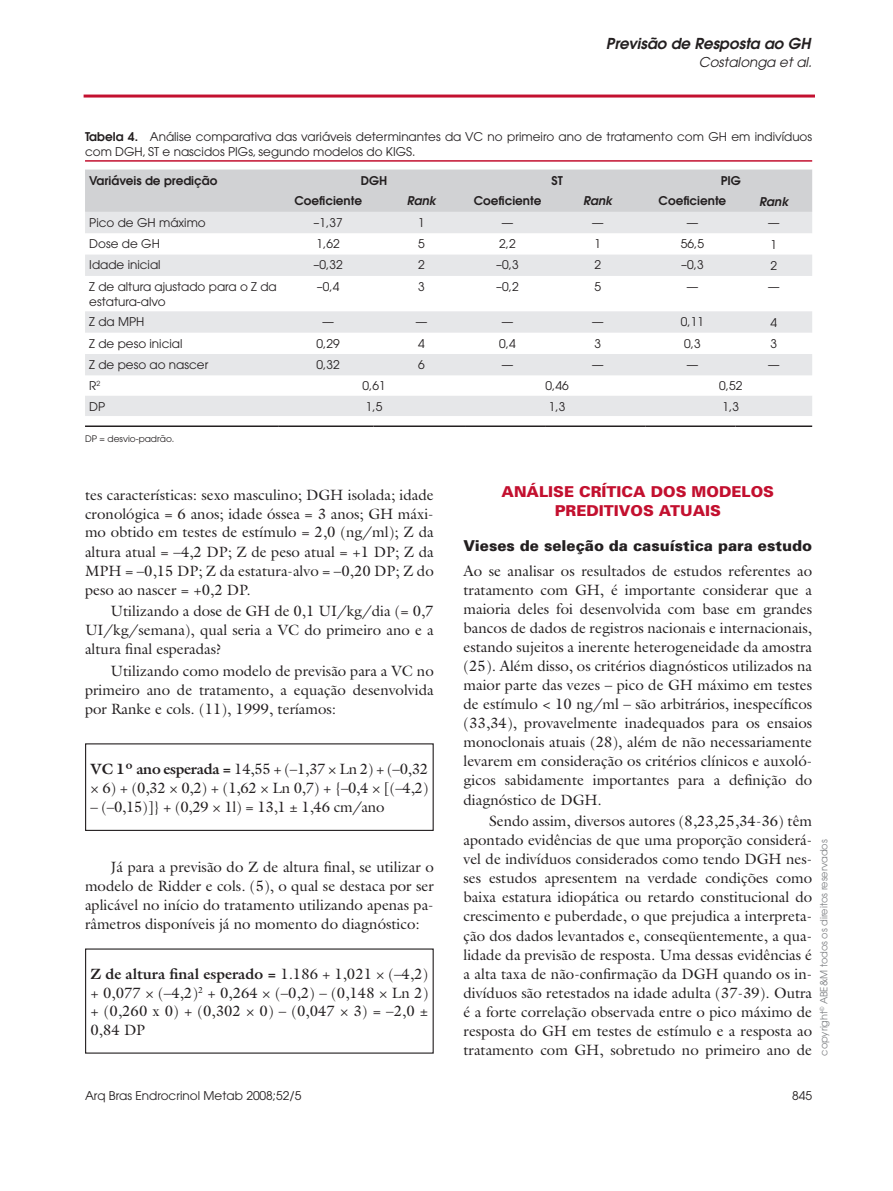
<style>
.page{position:relative;width:893px;height:1191px;background:#fff}
.page>*{position:absolute;margin:0;border:0;box-sizing:border-box;transform-origin:0 0}
.t1{font:15px/19px "Galliard";color:#231f20;text-align:justify}
.t2{font:15px/18.8px "Galliard";letter-spacing:-.02em;color:#231f20}
.t3{font:900 15px "Univers";color:#c3102f}
.t4{font:900 15px "Univers";color:#231f20}
.t5{font:italic 600 15px "Avant Garde";color:#231f20}
.t6{font:italic 13.5px "Avant Garde";color:#231f20}
.t7{font:12px/14.4px "Avant Garde";color:#231f20}
.t8{font:600 12px "Avant Garde";color:#231f20}
.t9{font:italic 600 12px "Avant Garde";color:#231f20}
.t10{font:9.9px "Avant Garde";letter-spacing:-.01em;color:#808285}
.t11{font:9px "Avant Garde";color:#231f20}
.s1{font-weight:600}
.s2{font-weight:700}
</style>
<div class="page">
<hr style="left:84px;top:95px;width:731px;height:3px;background:#c3102f">
<div style="left:85px;top:743px;width:349px;height:88px;border:1px solid #231f20"></div>
<hr style="left:85px;top:160px;width:727px;height:2px;background:#c3102f">
<div style="left:85px;top:169px;width:727px;height:43px;background:#d1d2d4"></div>
<svg style="left:85px;top:212px;width:727px;height:204px;fill:#e7e8ea"></svg>
<hr style="left:85px;top:425px;width:194px;height:2px;background:#231f20">
<hr style="left:279px;top:425px;width:94px;height:2px;background:#231f20">
<hr style="left:373px;top:425px;width:92px;height:2px;background:#231f20">
<hr style="left:465px;top:425px;width:81px;height:2px;background:#231f20">
<hr style="left:546px;top:425px;width:99px;height:2px;background:#231f20">
<hr style="left:645px;top:425px;width:90px;height:2px;background:#231f20">
<hr style="left:735px;top:425px;width:77px;height:2px;background:#231f20">
<p class="t5" style="left:606px;top:34px;width:206px">Previsão de Resposta ao GH</p>
<p class="t6" style="left:699px;top:54px;width:115px">Costalonga et al.</p>
<p class="t7" style="left:85px;top:130px;width:729px"><span class="s1">Tabela 4.</span> Análise comparativa das variáveis determinantes da VC no primeiro ano de tratamento com GH em indivíduos com DGH, ST e nascidos PIGs, segundo modelos do KIGS.</p>
<p class="t8" style="left:89px;top:172px;width:130px">Variáveis de predição</p>
<p class="t8" style="left:361px;top:172px;width:28px">DGH</p>
<p class="t8" style="left:552px;top:172px;width:13px">ST</p>
<p class="t8" style="left:721px;top:172px;width:22px">PIG</p>
<p class="t8" style="left:294px;top:193px;width:69px">Coeficiente</p>
<p class="t9" style="left:407px;top:193px;width:31px">Rank</p>
<p class="t8" style="left:474px;top:193px;width:69px">Coeficiente</p>
<p class="t9" style="left:583px;top:193px;width:31px">Rank</p>
<p class="t8" style="left:659px;top:193px;width:69px">Coeficiente</p>
<p class="t9" style="left:759px;top:194px;width:31px">Rank</p>
<p class="t7" style="left:89px;top:215px;width:118px">Pico de GH máximo</p>
<p class="t7" style="left:314px;top:215px;width:31px">–1,37</p>
<p class="t7" style="left:418px;top:215px;width:8px">1</p>
<p class="t7" style="left:502px;top:215px;width:13px">—</p>
<p class="t7" style="left:592px;top:215px;width:13px">—</p>
<p class="t7" style="left:686px;top:215px;width:13px">—</p>
<p class="t7" style="left:768px;top:216px;width:14px">—</p>
<p class="t7" style="left:89px;top:236px;width:72px">Dose de GH</p>
<p class="t7" style="left:317px;top:236px;width:25px">1,62</p>
<p class="t7" style="left:418px;top:236px;width:8px">5</p>
<p class="t7" style="left:499px;top:236px;width:18px">2,2</p>
<p class="t7" style="left:594px;top:236px;width:8px">1</p>
<p class="t7" style="left:681px;top:236px;width:25px">56,5</p>
<p class="t7" style="left:770px;top:237px;width:8px">1</p>
<p class="t7" style="left:89px;top:258px;width:73px">Idade inicial</p>
<p class="t7" style="left:314px;top:258px;width:31px">–0,32</p>
<p class="t7" style="left:418px;top:258px;width:8px">2</p>
<p class="t7" style="left:496px;top:258px;width:24px">–0,3</p>
<p class="t7" style="left:594px;top:258px;width:8px">2</p>
<p class="t7" style="left:681px;top:258px;width:24px">–0,3</p>
<p class="t7" style="left:770px;top:258px;width:8px">2</p>
<p class="t7" style="left:89px;top:279px;width:189px;line-height:15px">Z de altura ajustado para o Z da estatura-alvo</p>
<p class="t7" style="left:317px;top:279px;width:24px">–0,4</p>
<p class="t7" style="left:418px;top:279px;width:8px">3</p>
<p class="t7" style="left:496px;top:279px;width:24px">–0,2</p>
<p class="t7" style="left:594px;top:279px;width:8px">5</p>
<p class="t7" style="left:686px;top:279px;width:13px">—</p>
<p class="t7" style="left:768px;top:280px;width:13px">—</p>
<p class="t7" style="left:89px;top:314px;width:57px">Z da MPH</p>
<p class="t7" style="left:322px;top:314px;width:13px">—</p>
<p class="t7" style="left:415px;top:314px;width:13px">—</p>
<p class="t7" style="left:502px;top:314px;width:13px">—</p>
<p class="t7" style="left:592px;top:314px;width:13px">—</p>
<p class="t7" style="left:681px;top:314px;width:25px">0,11</p>
<p class="t7" style="left:770px;top:315px;width:8px">4</p>
<p class="t7" style="left:89px;top:336px;width:95px">Z de peso inicial</p>
<p class="t7" style="left:317px;top:336px;width:25px">0,29</p>
<p class="t7" style="left:418px;top:336px;width:8px">4</p>
<p class="t7" style="left:499px;top:336px;width:18px">0,4</p>
<p class="t7" style="left:594px;top:336px;width:8px">3</p>
<p class="t7" style="left:684px;top:336px;width:18px">0,3</p>
<p class="t7" style="left:770px;top:336px;width:8px">3</p>
<p class="t7" style="left:89px;top:357px;width:120px">Z de peso ao nascer</p>
<p class="t7" style="left:317px;top:357px;width:25px">0,32</p>
<p class="t7" style="left:418px;top:357px;width:8px">6</p>
<p class="t7" style="left:502px;top:357px;width:13px">—</p>
<p class="t7" style="left:592px;top:357px;width:13px">—</p>
<p class="t7" style="left:686px;top:357px;width:13px">—</p>
<p class="t7" style="left:768px;top:358px;width:13px">—</p>
<p class="t7" style="left:89px;top:378px;width:13px">R<sup>2</sup></p>
<p class="t7" style="left:362px;top:378px;width:25px">0,61</p>
<p class="t7" style="left:546px;top:378px;width:25px">0,46</p>
<p class="t7" style="left:719px;top:378px;width:25px">0,52</p>
<p class="t7" style="left:89px;top:399px;width:18px">DP</p>
<p class="t7" style="left:366px;top:399px;width:18px">1,5</p>
<p class="t7" style="left:549px;top:399px;width:18px">1,3</p>
<p class="t7" style="left:722px;top:399px;width:18px">1,3</p>
<p class="t11" style="left:85px;top:433px;width:91px">DP = desvio-padrão.</p>
<p class="t3" style="left:502px;top:483px;width:162px">Análise crítica dos</p>
<p class="t3" style="left:692px;top:483px;width:14px">mode</p>
<p class="t3" style="left:742px;top:483px;width:22px">los</p>
<p class="t3" style="left:555px;top:501px;width:23px">pred</p>
<p class="t3" style="left:599px;top:501px;width:73px">itivos atua</p>
<p class="t3" style="left:705px;top:501px;width:15px">is</p>
<p class="t4" style="left:463px;top:537px;width:350px">Vieses de seleção da casuística para estudo</p>
<p class="t1" style="left:463px;top:561px;width:350px">Ao se analisar os resultados de estudos referentes ao tratamento com GH, é importante considerar que a maioria deles foi desenvolvida com base em grandes bancos de dados de registros nacionais e internacionais, estando sujeitos a inerente heterogeneidade da amostra (25). Além disso, os critérios diagnósticos utilizados na maior parte das vezes – pico de GH máximo em testes de estímulo &lt; 10 ng/ml – são arbitrários, inespecíficos (33,34), provavelmente inadequados para os ensaios monoclonais atuais (28), além de não necessariamente levarem em consideração os critérios clínicos e auxoló&shy;gicos sabidamente importantes para a definição do diagnóstico de DGH.</p>
<p class="t1" style="left:463px;top:811px;width:350px;text-indent:26px">Sendo assim, diversos autores (8,23,25,34-36) têm apontado evidências de que uma proporção considerá&shy;vel de indivíduos considerados como tendo DGH nes&shy;ses estudos apresentem na verdade condições como baixa estatura idiopática ou retardo constitucional do crescimento e puberdade, o que prejudica a interpreta&shy;ção dos dados levantados e, conseqüentemente, a qua&shy;lidade da previsão de resposta. Uma dessas evidências é a alta taxa de não-confirmação da DGH quando os in&shy;divíduos são retestados na idade adulta (37-39). Outra é a forte correlação observada entre o pico máximo de resposta do GH em testes de estímulo e a resposta ao tratamento com GH, sobretudo no primeiro ano de</p>
<p class="t1" style="left:85px;top:485px;width:350px">tes características: sexo masculino; DGH isolada; idade cronológica = 6 anos; idade óssea = 3 anos; GH máxi&shy;mo obtido em testes de estímulo = 2,0 (ng/ml); Z da altura atual = –4,2 DP; Z de peso atual = +1 DP; Z da MPH = –0,15 DP; Z da estatura-alvo = –0,20 DP; Z do peso ao nascer = +0,2 DP.</p>
<p class="t1" style="left:85px;top:601px;width:350px;text-indent:26px">Utilizando a dose de GH de 0,1 UI/kg/dia (= 0,7<br>UI/kg/semana), qual seria a VC do primeiro ano e a altura final esperadas?</p>
<p class="t1" style="left:85px;top:661px;width:350px;text-indent:26px">Utilizando como modelo de previsão para a VC no primeiro ano de tratamento, a equação desenvolvida por Ranke e cols. (11), 1999, teríamos:</p>
<p class="t2" style="left:90px;top:759px;width:339px"><span class="s2">VC 1º ano esperada =</span> 14,55 + (–1,37 × Ln 2) + (–0,32 × 6) + (0,32 × 0,2) + (1,62 × Ln 0,7) + {–0,4 × [(–4,2)</p>
<p class="t2" style="left:90px;top:797px;width:295px">– (–0,15)]} + (0,29 × 1l) = 13,1 ± 1,46 cm/ano</p>
<p class="t10" style="left:818px;top:1055px;width:217px;rotate:-90deg">copyright<sup>©</sup> ABE&amp;M todos os direitos reservados</p>
<p class="t1" style="left:85px;top:857px;width:350px;text-indent:26px">Já para a previsão do Z de altura final, se utilizar o modelo de Ridder e cols. (5), o qual se destaca por ser aplicável no início do tratamento utilizando apenas pa&shy;râmetros disponíveis já no momento do diagnóstico:</p>
<p class="t1" style="left:90px;top:964px;width:339px"><span class="s2">Z de altura final esperado =</span> 1.186 + 1,021 × (–4,2) + 0,077 × (–4,2)<sup>2</sup> + 0,264 × (–0,2) – (0,148 × Ln 2) + (0,260 x 0) + (0,302 × 0) – (0,047 × 3) = –2,0 ± 0,84 DP</p>
<p class="t7" style="left:85px;top:1088px;width:218px">Arq Bras Endrocrinol Metab 2008;52/5</p>
<p class="t7" style="left:792px;top:1088px;width:21px">845</p>
</div>
